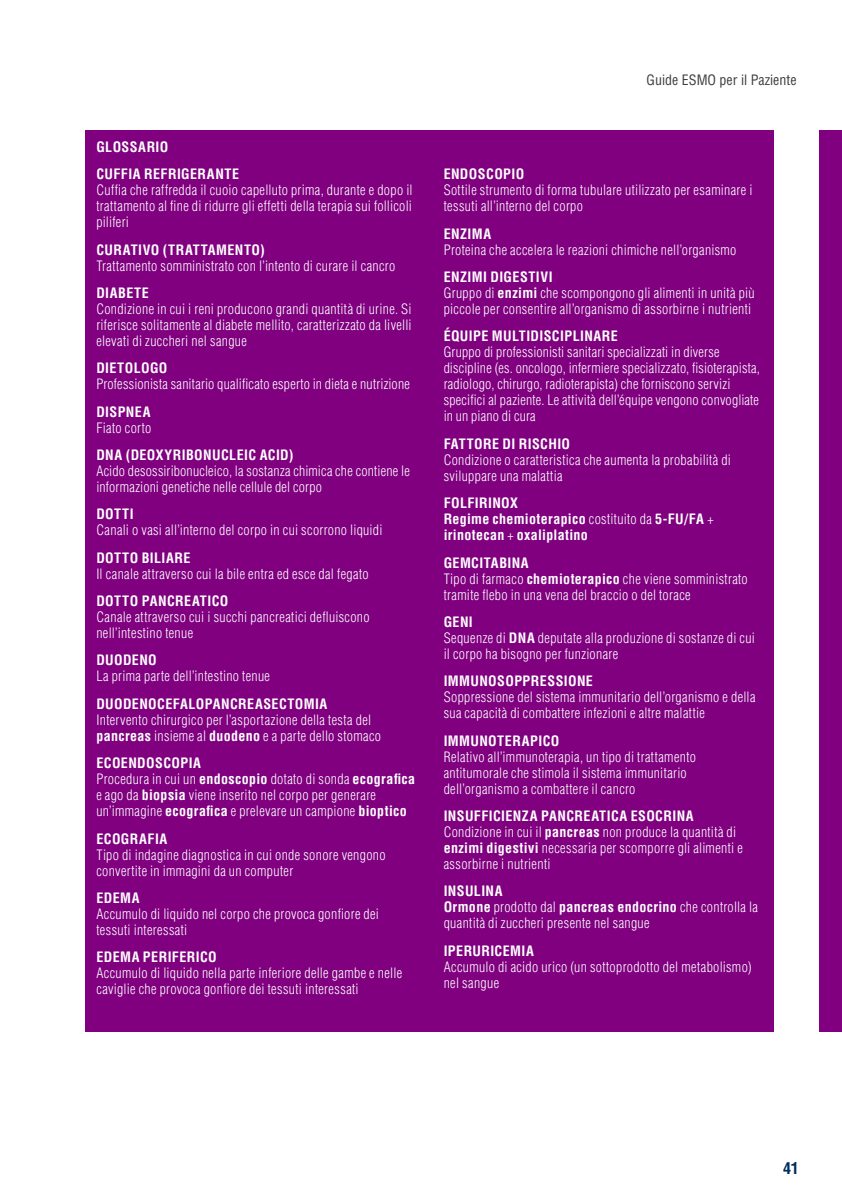
<style>
.page{position:relative;width:842px;height:1191px;background:#fff}
.page>*{position:absolute;margin:0;border:0;box-sizing:border-box;transform-origin:0 0}
.t1{font:700 condensed 16px "Helvetica LT Std";color:#002e5e}
.t2{font:300 condensed 14px/16px "Helvetica LT Std";letter-spacing:.02em;color:#fff}
.t3{font:700 condensed 14px/16px "Helvetica LT Std";letter-spacing:.03em;color:#fff}
.t4{font:condensed 14px "Helvetica LT Std";color:#3e3e3f}
.s1{font-weight:700}
.s2{font-weight:300}
</style>
<div class="page">
<div style="left:819px;top:130px;width:23px;height:902px;background:#800080"></div>
<div style="left:85px;top:130px;width:689px;height:902px;background:#800080"></div>
<p class="t3" style="left:96px;top:133px;width:144px;line-height:27.4px">GLOSSARIO<br>CUFFIA REFRIGERANTE</p>
<p class="t2" style="left:96px;top:182px;width:318px;text-align:justify">Cuffia che raffredda il cuoio capelluto prima, durante e dopo il trattamento al fine di ridurre gli effetti della terapia sui follicoli piliferi</p>
<p class="t3" style="left:96px;top:241px;width:170px">CURATIVO (TRATTAMENTO)</p>
<p class="t2" style="left:96px;top:257px;width:300px">Trattamento somministrato con l’intento di curare il cancro</p>
<p class="t3" style="left:96px;top:285px;width:54px">DIABETE</p>
<p class="t2" style="left:96px;top:301px;width:317px;text-align:justify">Condizione in cui i reni producono grandi quantità di urine. Si riferisce solitamente al diabete mellito, caratterizzato da livelli elevati di zuccheri nel sangue</p>
<p class="t3" style="left:96px;top:360px;width:73px">DIETOLOGO</p>
<p class="t2" style="left:96px;top:376px;width:315px">Professionista sanitario qualificato esperto in dieta e nutrizione</p>
<p class="t3" style="left:96px;top:403px;width:56px">DISPNEA</p>
<p class="t2" style="left:96px;top:419px;width:56px">Fiato corto</p>
<p class="t3" style="left:96px;top:447px;width:199px">DNA (DEOXYRIBONUCLEIC ACID)</p>
<p class="t2" style="left:96px;top:463px;width:315px">Acido desossiribonucleico, la sostanza chimica che contiene le informazioni genetiche nelle cellule del corpo</p>
<p class="t3" style="left:96px;top:506px;width:39px">DOTTI</p>
<p class="t2" style="left:96px;top:522px;width:288px">Canali o vasi all’interno del corpo in cui scorrono liquidi</p>
<p class="t3" style="left:96px;top:549px;width:96px">DOTTO BILIARE</p>
<p class="t2" style="left:96px;top:565px;width:274px">Il canale attraverso cui la bile entra ed esce dal fegato</p>
<p class="t3" style="left:96px;top:593px;width:134px">DOTTO PANCREATICO</p>
<p class="t2" style="left:96px;top:609px;width:275px">Canale attraverso cui i succhi pancreatici defluiscono nell’intestino tenue</p>
<p class="t3" style="left:96px;top:652px;width:62px">DUODENO</p>
<p class="t2" style="left:96px;top:668px;width:175px">La prima parte dell’intestino tenue</p>
<p class="t3" style="left:96px;top:695px;width:232px">DUODENOCEFALOPANCREASECTOMIA</p>
<p class="t2" style="left:96px;top:711px;width:286px">Intervento chirurgico per l’asportazione della testa del <span class="s1">pancreas</span> insieme al <span class="s1">duodeno</span> e a parte dello stomaco</p>
<p class="t2" style="left:96px;top:755px;width:320px"><span class="s1">ECOENDOSCOPIA<br></span>Procedura in cui un <span class="s1">endoscopio</span> dotato di sonda <span class="s1">ecografica </span>e ago da <span class="s1">biopsia</span> viene inserito nel corpo per generare un’immagine <span class="s1">ecografica</span> e prelevare un campione <span class="s1">bioptico</span></p>
<p class="t3" style="left:96px;top:830px;width:72px">ECOGRAFIA</p>
<p class="t2" style="left:96px;top:846px;width:291px">Tipo di indagine diagnostica in cui onde sonore vengono convertite in immagini da un computer</p>
<p class="t3" style="left:96px;top:889px;width:45px">EDEMA</p>
<p class="t2" style="left:96px;top:905px;width:284px">Accumulo di liquido nel corpo che provoca gonfiore dei tessuti interessati</p>
<p class="t3" style="left:96px;top:949px;width:122px">EDEMA PERIFERICO</p>
<p class="t2" style="left:96px;top:965px;width:307px">Accumulo di liquido nella parte inferiore delle gambe e nelle caviglie che provoca gonfiore dei tessuti interessati</p>
<p class="t4" style="left:646px;top:71px;width:152px">Guide ESMO per il Paziente</p>
<p class="t3" style="left:444px;top:166px;width:82px">ENDOSCOPIO</p>
<p class="t2" style="left:444px;top:182px;width:310px">Sottile strumento di forma tubulare utilizzato per esaminare i tessuti all’interno del corpo</p>
<p class="t3" style="left:444px;top:225px;width:49px">ENZIMA</p>
<p class="t2" style="left:444px;top:241px;width:294px">Proteina che accelera le reazioni chimiche nell’organismo</p>
<p class="t2" style="left:444px;top:269px;width:313px"><span class="s1">ENZIMI DIGESTIVI<br></span>Gruppo di <span class="s1">enzimi</span> che scompongono gli alimenti in unità più piccole per consentire all’organismo di assorbirne i nutrienti</p>
<p class="t3" style="left:444px;top:328px;width:176px">ÉQUIPE MULTIDISCIPLINARE</p>
<p class="t2" style="left:444px;top:344px;width:318px">Gruppo di professionisti sanitari specializzati in diverse discipline (es. oncologo, infermiere specializzato, fisioterapista, radiologo, chirurgo, radioterapista) che forniscono servizi specifici al paziente. Le attività dell’équipe vengono convogliate in un piano di cura</p>
<p class="t3" style="left:444px;top:435px;width:128px">FATTORE DI RISCHIO</p>
<p class="t2" style="left:444px;top:451px;width:289px">Condizione o caratteristica che aumenta la probabilità di sviluppare una malattia</p>
<p class="t3" style="left:444px;top:495px;width:271px">FOLFIRINOX<br>Regime chemioterapico <span class="s2">costituito da</span> 5-FU/FA <span class="s2">+ </span>irinotecan <span class="s2">+</span> oxaliplatino</p>
<p class="t2" style="left:444px;top:554px;width:306px"><span class="s1">GEMCITABINA<br></span>Tipo di farmaco <span class="s1">chemioterapico</span> che viene somministrato tramite flebo in una vena del braccio o del torace</p>
<p class="t2" style="left:444px;top:613px;width:313px"><span class="s1">GENI<br></span>Sequenze di <span class="s1">DNA</span> deputate alla produzione di sostanze di cui il corpo ha bisogno per funzionare</p>
<p class="t3" style="left:444px;top:673px;width:151px">IMMUNOSOPPRESSIONE</p>
<p class="t2" style="left:444px;top:689px;width:313px">Soppressione del sistema immunitario dell’organismo e della sua capacità di combattere infezioni e altre malattie</p>
<p class="t3" style="left:444px;top:732px;width:117px">IMMUNOTERAPICO</p>
<p class="t2" style="left:444px;top:748px;width:254px">Relativo all’immunoterapia, un tipo di trattamento antitumorale che stimola il sistema immunitario dell’organismo a combattere il cancro</p>
<p class="t2" style="left:444px;top:808px;width:301px"><span class="s1">INSUFFICIENZA PANCREATICA ESOCRINA </span>Condizione in cui il <span class="s1">pancreas</span> non produce la quantità di <span class="s1">enzimi digestivi</span> necessaria per scomporre gli alimenti e assorbirne i nutrienti</p>
<p class="t2" style="left:444px;top:883px;width:316px"><span class="s1">INSULINA<br>Ormone</span> prodotto dal <span class="s1">pancreas endocrino</span> che controlla la quantità di zuccheri presente nel sangue</p>
<p class="t3" style="left:444px;top:942px;width:92px">IPERURICEMIA</p>
<p class="t2" style="left:444px;top:958px;width:309px">Accumulo di acido urico (un sottoprodotto del metabolismo) nel sangue</p>
<p class="t1" style="left:783px;top:1158px;width:17px">41</p>
</div>
